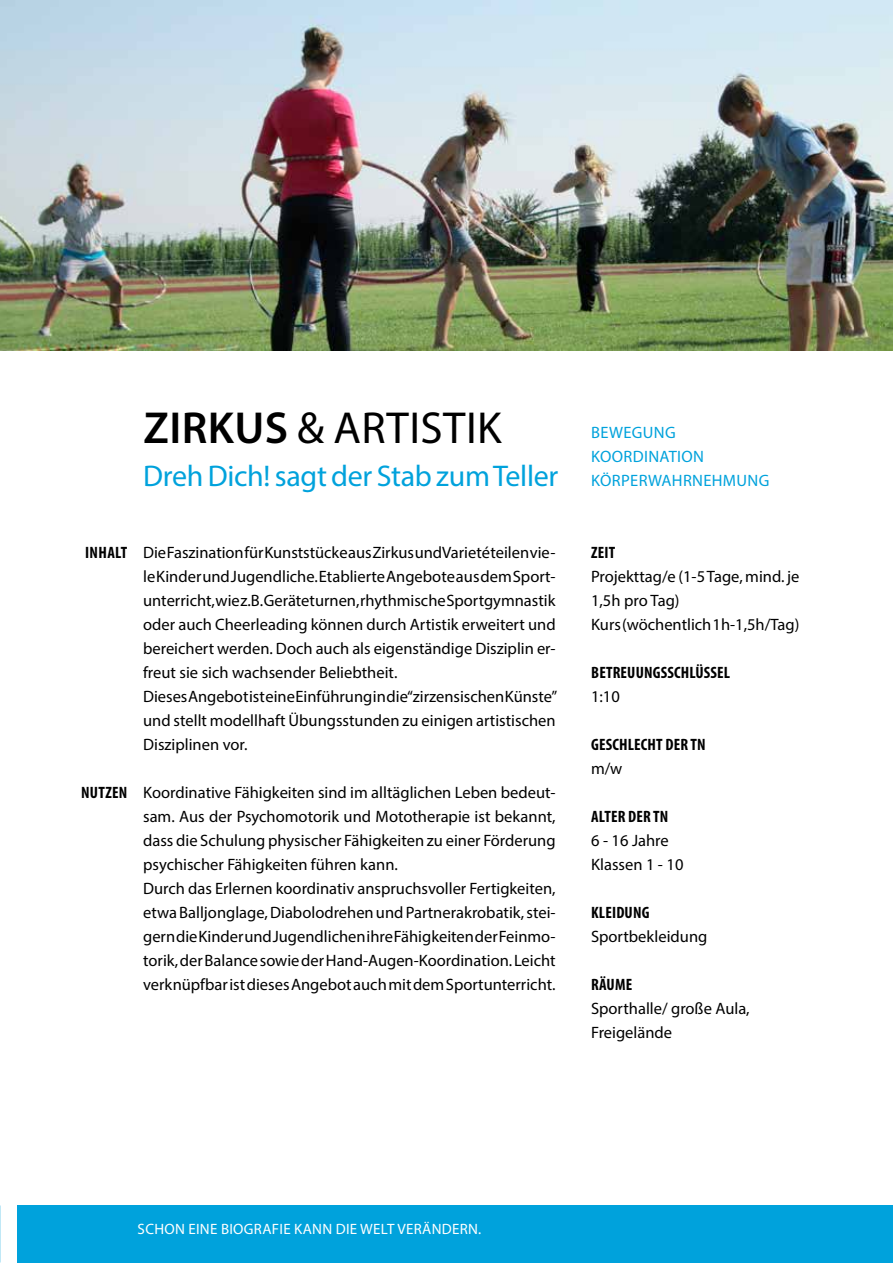
<style>
.page{position:relative;width:893px;height:1263px;background:#fff}
.page>*{position:absolute;margin:0;border:0;box-sizing:border-box;transform-origin:0 0}
.t1{font:45px "Myriad Pro";letter-spacing:.01em;color:#000}
.t2{font:30px "Myriad Pro";letter-spacing:-.01em;color:#00a2dc}
.t3{font:16.5px/24px "Myriad Pro";color:#000}
.t4{font:700 condensed 16.5px "Myriad Pro";letter-spacing:.01em;color:#000}
.t5{font:16.5px/24px "Myriad Pro";letter-spacing:.02em;color:#00a2dc}
.t6{font:15px "Myriad Pro";letter-spacing:.02em;color:#fff}
.s1{font-weight:600}
</style>
<div class="page">
<div style="left:17px;top:1205px;width:876px;height:58px;background:#00a2dc"></div>
<img style="left:0;top:0;width:893px;height:350px">
<h1 class="t1" style="left:144px;top:400px;width:360px"><span class="s1">ZIRKUS</span> &amp; ARTISTIK</h1>
<h2 class="t2" style="left:143px;top:457px;width:417px">Dreh Dich! sagt der Stab zum Teller</h2>
<p class="t4" style="left:85px;top:542px;width:44px">INHALT</p>
<p class="t4" style="left:81px;top:782px;width:48px">NUTZEN</p>
<p class="t3" style="left:143px;top:540px;width:416px">Die Faszination für Kunststücke aus Zirkus und Varieté teilen vie&shy;le Kinder und Jugendliche. Etablierte Angebote aus dem Sport&shy;unterricht, wie z.B. Geräteturnen, rhythmische Sportgymnastik oder auch Cheerleading können durch Artistik erweitert und bereichert werden. Doch auch als eigenständige Disziplin er&shy;freut sie sich wachsender Beliebtheit.<br>Dieses Angebot ist eine Einführung in die “zirzensischen Künste” und stellt modellhaft Übungsstunden zu einigen artistischen Disziplinen vor.</p>
<p class="t3" style="left:143px;top:780px;width:414px">Koordinative Fähigkeiten sind im alltäglichen Leben bedeut&shy;sam. Aus der Psychomotorik und Mototherapie ist bekannt, dass die Schulung physischer Fähigkeiten zu einer Förderung psychischer Fähigkeiten führen kann.<br>Durch das Erlernen koordinativ anspruchsvoller Fertigkeiten, etwa Balljonglage, Diabolodrehen und Partnerakrobatik, stei&shy;gern die Kinder und Jugendlichen ihre Fähigkeiten der Feinmo&shy;torik, der Balance sowie der Hand-Augen-Koordination. Leicht verknüpfbar ist dieses Angebot auch mit dem Sportunterricht.</p>
<p class="t5" style="left:591px;top:420px;width:180px">BEWEGUNG<br>KOORDINATION<br>KÖRPERWAHRNEHMUNG</p>
<p class="t4" style="left:591px;top:542px;width:25px">ZEIT</p>
<p class="t3" style="left:591px;top:564px;width:210px">Projekttag/e (1-5 Tage, mind. je<br>1,5h pro Tag)<br>Kurs (wöchentlich 1h-1,5h/Tag)</p>
<p class="t4" style="left:591px;top:662px;width:140px">BETREUUNGSSCHLÜSSEL</p>
<p class="t3" style="left:591px;top:684px;width:30px">1:10</p>
<p class="t4" style="left:591px;top:734px;width:116px">GESCHLECHT DER TN</p>
<p class="t3" style="left:591px;top:756px;width:33px">m/w</p>
<p class="t4" style="left:591px;top:806px;width:79px">ALTER DER TN</p>
<p class="t3" style="left:591px;top:828px;width:94px">6 - 16 Jahre<br>Klassen 1 - 10</p>
<p class="t4" style="left:591px;top:902px;width:60px">KLEIDUNG</p>
<p class="t3" style="left:591px;top:924px;width:118px">Sportbekleidung</p>
<p class="t4" style="left:591px;top:974px;width:42px">RÄUME</p>
<p class="t3" style="left:591px;top:996px;width:160px">Sporthalle/ große Aula,<br>Freigelände</p>
<p class="t6" style="left:138px;top:1219px;width:345px">SCHON EINE BIOGRAFIE KANN DIE WELT VERÄNDERN.</p>
</div>
